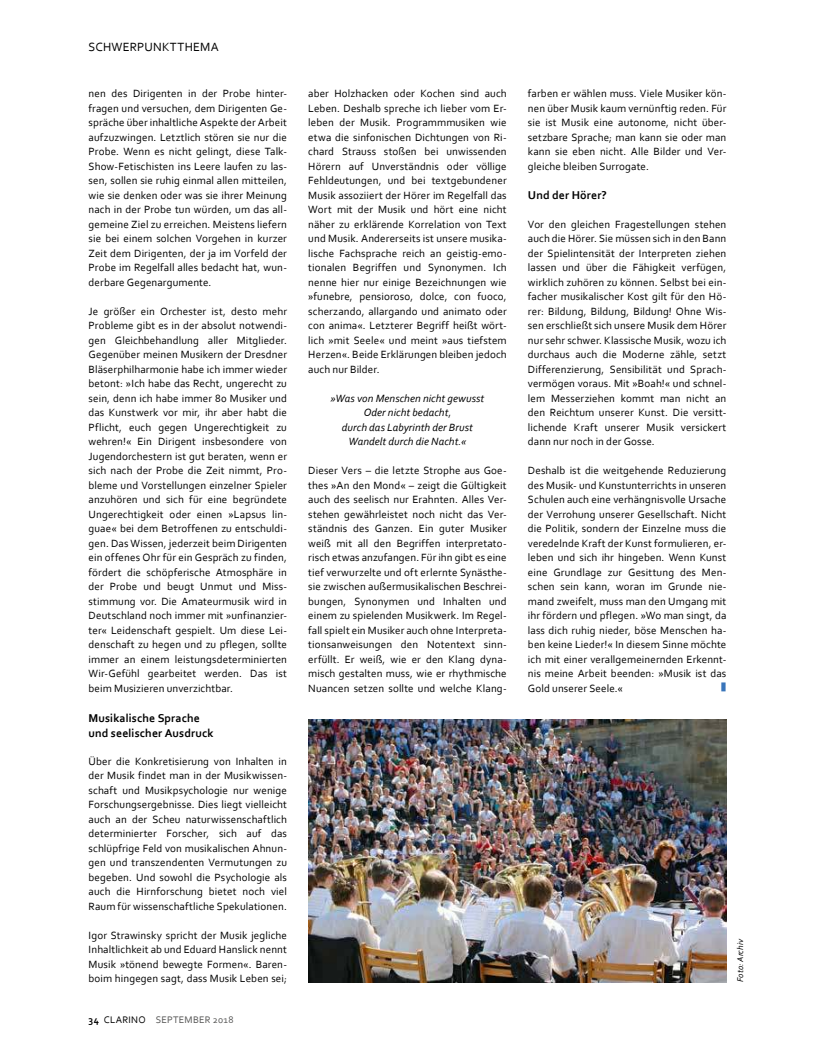
<style>
.page{position:relative;width:815px;height:1053px;background:#fff}
.page>*{position:absolute;margin:0;border:0;box-sizing:border-box;transform-origin:0 0}
.t1{font:12.5px "Corbel Clarino";letter-spacing:.02em;color:#000}
.t2{font:11.88px/15px "Corbel Clarino Bold";letter-spacing:.01em;color:#000}
.t3{font:11px/14.5px "Corbel Clarino";letter-spacing:.01em;color:#000;text-align:justify}
.t4{font:11px/14.5px "Corbel Clarino Italic";letter-spacing:.005em;color:#000;text-align:center}
.t5{font:10px "Corbel Clarino";letter-spacing:.025em;color:#565655}
.t6{font:8.75px "Corbel Clarino Italic";color:#000}
.s1{font-family:"Corbel Clarino Bold";color:#000}
.s2{color:#000}
</style>
<div class="page">
<img style="left:308px;top:719px;width:418px;height:262px">
<p class="t1" style="left:89px;top:41px;width:132px">SCHWERPUNKTTHEMA</p>
<p class="t3" style="left:528px;top:87px;width:200px">farben er wählen muss. Viele Musiker kön&shy;nen über Musik kaum vernünftig reden. Für sie ist Musik eine autonome, nicht über&shy;setzbare Sprache; man kann sie oder man kann sie eben nicht. Alle Bilder und Ver&shy;gleiche bleiben Surrogate.</p>
<p class="t2" style="left:528px;top:188px;width:80px">Und der Hörer?</p>
<p class="t3" style="left:528px;top:217px;width:200px">Vor den gleichen Fragestellungen stehen auch die Hörer. Sie müssen sich in den Bann der Spielintensität der Interpreten ziehen lassen und über die Fähigkeit verfügen, wirklich zuhören zu können. Selbst bei ein&shy;facher musikalischer Kost gilt für den Hö&shy;rer: Bildung, Bildung, Bildung! Ohne Wis&shy;sen erschließt sich unsere Musik dem Hörer nur sehr schwer. Klassische Musik, wozu ich durchaus auch die Moderne zähle, setzt Differenzierung, Sensibilität und Sprach&shy;vermögen voraus. Mit »Boah!« und schnel&shy;lem Messerziehen kommt man nicht an den Reichtum unserer Kunst. Die ver sitt&shy;lichende Kraft unserer Musik versickert dann nur noch in der Gosse.</p>
<p class="t3" style="left:528px;top:464px;width:200px">Deshalb ist die weitgehende Reduzierung des Musik- und Kunstunterrichts in unseren Schulen auch eine verhängnisvolle Ursache der Verrohung unserer Gesellschaft. Nicht die Politik, sondern der Einzelne muss die veredelnde Kraft der Kunst formulieren, er&shy;leben und sich ihr hingeben. Wenn Kunst eine Grundlage zur Gesittung des Men&shy;schen sein kann, woran im Grunde nie&shy;mand zweifelt, muss man den Umgang mit ihr fördern und pflegen. »Wo man singt, da lass dich ruhig nieder, böse Menschen ha&shy;ben keine Lieder!« In diesem Sinne möchte ich mit einer verallgemeinernden Erkennt&shy;nis meine Arbeit beenden: »Musik ist das Gold unserer Seele.«</p>
<p class="t3" style="left:89px;top:87px;width:200px">nen des Dirigenten in der Probe hinter&shy;fragen und versuchen, dem Dirigenten Ge&shy;spräche über inhaltliche Aspekte der Arbeit aufzuzwingen. Letztlich stören sie nur die Probe. Wenn es nicht gelingt, diese Talk-Show-Fetischisten ins Leere laufen zu las&shy;sen, sollen sie ruhig einmal allen mitteilen, wie sie denken oder was sie ihrer Meinung nach in der Probe tun würden, um das all&shy;gemeine Ziel zu erreichen. Meistens liefern sie bei einem solchen Vorgehen in kurzer Zeit dem Dirigenten, der ja im Vorfeld der Probe im Regelfall alles bedacht hat, wun&shy;derbare Gegenargumente.</p>
<p class="t3" style="left:89px;top:304px;width:200px">Je größer ein Orchester ist, desto mehr Probleme gibt es in der absolut notwendi&shy;gen Gleichbehandlung aller Mitglieder.<br>Gegenüber meinen Musikern der Dresdner Bläserphilharmonie habe ich immer wieder betont: »Ich habe das Recht, ungerecht zu sein, denn ich habe immer 80 Musiker und das Kunstwerk vor mir, ihr aber habt die Pflicht, euch gegen Ungerechtigkeit zu wehren!« Ein Dirigent insbesondere von Jugend orchestern ist gut beraten, wenn er sich nach der Probe die Zeit nimmt, Pro&shy;bleme und Vorstellungen einzelner Spieler anzuhören und sich für eine begründete Ungerechtigkeit oder einen »Lapsus lin&shy;guae« bei dem Betroffenen zu entschuldi&shy;gen. Das Wissen, jederzeit beim Dirigenten ein offenes Ohr für ein Gespräch zu finden, fördert die schöpferische Atmosphäre in der Probe und beugt Unmut und Miss&shy;stimmung vor. Die Amateurmusik wird in Deutschland noch immer mit »unfinanzier&shy;ter« Leidenschaft gespielt. Um diese Lei&shy;denschaft zu hegen und zu pflegen, sollte immer an einem leistungsdeterminierten Wir-Gefühl gearbeitet werden. Das ist beim Musizieren unverzichtbar.</p>
<p class="t2" style="left:89px;top:710px;width:126px">Musikalische Sprache und seelischer Ausdruck</p>
<p class="t3" style="left:89px;top:754px;width:200px">Über die Konkretisierung von Inhalten in der Musik findet man in der Musikwissen&shy;schaft und Musikpsychologie nur wenige Forschungsergebnisse. Dies liegt vielleicht auch an der Scheu naturwissenschaftlich determinierter Forscher, sich auf das schlüpfrige Feld von musikalischen Ahnun&shy;gen und transzendenten Vermutungen zu begeben. Und sowohl die Psychologie als auch die Hirnforschung bietet noch viel Raum für wissenschaftliche Spekulationen.</p>
<p class="t3" style="left:89px;top:928px;width:200px">Igor Strawinsky spricht der Musik jegliche Inhaltlichkeit ab und Eduard Hanslick nennt Musik »tönend bewegte Formen«. Baren&shy;boim hingegen sagt, dass Musik Leben sei;</p>
<p class="t6" style="left:737px;top:981px;width:45px;rotate:-90deg">Foto: Archiv</p>
<p class="t3" style="left:308px;top:87px;width:200px">aber Holzhacken oder Kochen sind auch Leben. Deshalb spreche ich lieber vom Er&shy;leben der Musik. Programmmusiken wie etwa die sinfonischen Dichtungen von Ri&shy;chard Strauss stoßen bei unwissenden Hörern auf Unverständnis oder völlige Fehldeutungen, und bei textgebundener Musik assoziiert der Hörer im Regelfall das Wort mit der Musik und hört eine nicht näher zu erklärende Korrelation von Text und Musik. Andererseits ist unsere musika&shy;lische Fachsprache reich an geistig-emo&shy;tionalen Begriffen und Synonymen. Ich nenne hier nur einige Bezeichnungen wie »funebre, pensioroso, dolce, con fuoco, scherzando, allargando und animato oder con anima«. Letzterer Begriff heißt wört&shy;lich »mit Seele« und meint »aus tiefstem Herzen«. Beide Erklärungen bleiben jedoch auch nur Bilder.</p>
<p class="t4" style="left:331px;top:392px;width:155px">»Was von Menschen nicht gewusst<br>Oder nicht bedacht,<br>durch das Labyrinth der Brust<br>Wandelt durch die Nacht.«</p>
<p class="t3" style="left:308px;top:464px;width:200px">Dieser Vers – die letzte Strophe aus Goe&shy;thes »An den Mond« – zeigt die Gültigkeit auch des seelisch nur Erahnten. Alles Ver&shy;stehen gewährleistet noch nicht das Ver&shy;ständnis des Ganzen. Ein guter Musiker weiß mit all den Begriffen interpretato&shy;risch etwas anzufangen. Für ihn gibt es eine tief verwurzelte und oft erlernte Synästhe&shy;sie zwischen außermusikalischen Beschrei&shy;bungen, Synonymen und Inhalten und einem zu spielenden Musikwerk. Im Regel&shy;fall spielt ein Musiker auch ohne Interpreta&shy;tionsanweisungen den Notentext sinn&shy;erfüllt. Er weiß, wie er den Klang dyna&shy;misch gestalten muss, wie er rhythmische Nuancen setzen sollte und welche Klang-</p>
<p class="t5" style="left:89px;top:1015px;width:146px"><span class="s1">34</span> <span class="s2">CLARINO</span> SEPTEMBER 2018</p>
</div>
